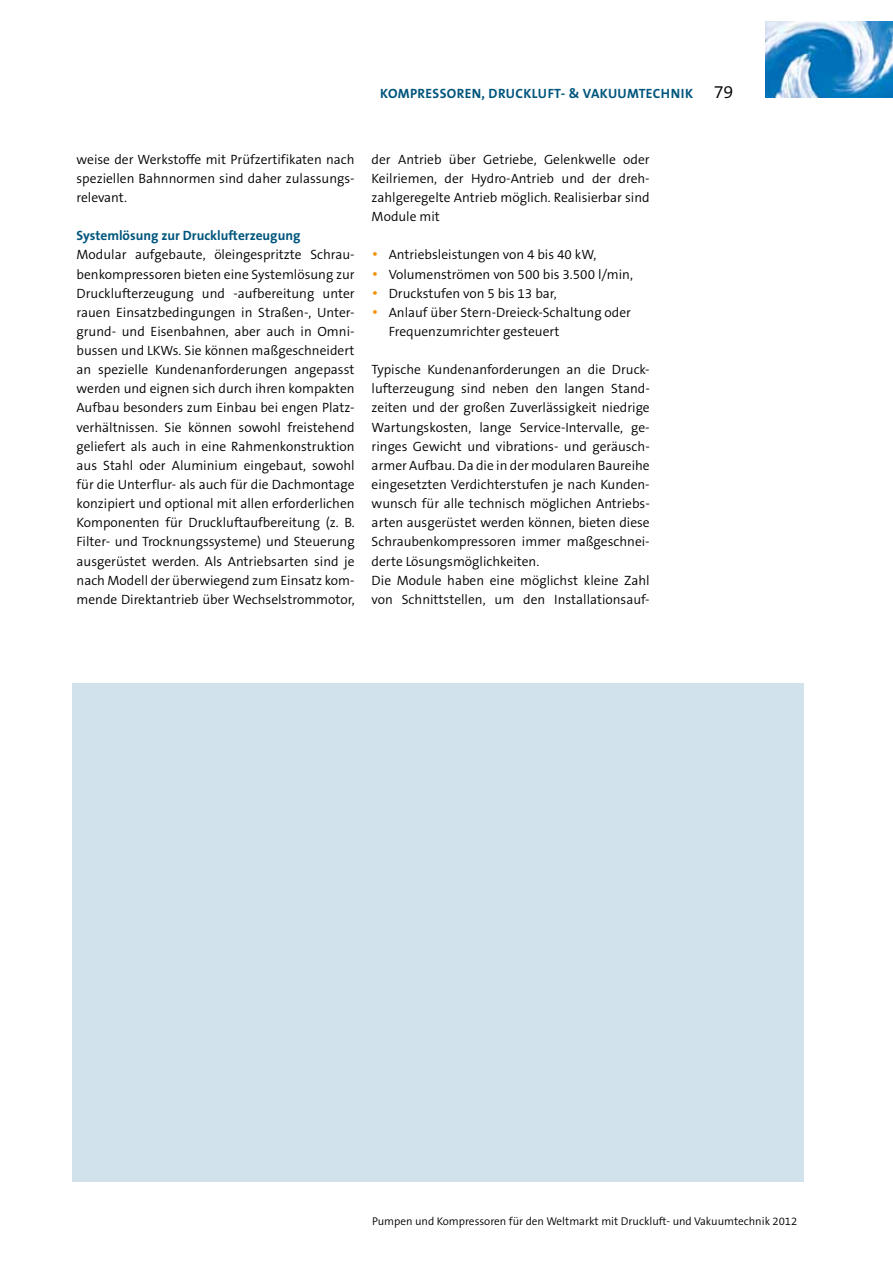
<style>
.page{position:relative;width:893px;height:1263px;background:#fff}
.page>*{position:absolute;margin:0;border:0;box-sizing:border-box;transform-origin:0 0}
.t1{font:300 18px "The Sans B4";color:#000}
.t2{font:300 13.5px/19.2px "The Sans B4";color:#000;text-align:justify}
.t3{font:700 13.5px "The Sans B7";color:#00567d}
.t4{font:300 11.25px "The Sans B4";color:#000}
.s1{font-size:16.95px;color:#f39200}
</style>
<div class="page">
<img style="left:765px;top:21px;width:128px;height:77px">
<div style="left:72px;top:684px;width:732px;height:498px;background:#d2e2ed"></div>
<p class="t3" style="left:380px;top:86px;width:118px">KOMPRESSOREN, DRU</p>
<p class="t3" style="left:515px;top:86px;width:95px">CKLUFT- &amp; VAKUUM</p>
<p class="t3" style="left:639px;top:86px;width:41px">TECHNIK</p>
<h1 class="t1" style="left:714px;top:82px;width:21px">79</h1>
<p class="t2" style="left:77px;top:150px;width:280px">weise der Werkstoffe mit Prüfzertifikaten nach speziellen Bahnnormen sind daher zulassungs&shy;relevant.</p>
<p class="t3" style="left:77px;top:229px;width:225px">SYSTEMLÖSUNG ZUR DRUCKLUFTERZEUGUNG</p>
<p class="t2" style="left:77px;top:246px;width:280px">Modular aufgebaute, öleingespritzte Schrau&shy;benkompressoren bieten eine Systemlösung zur Drucklufterzeugung und -aufbereitung unter rauen Einsatzbedingungen in Straßen-, Unter&shy;grund- und Eisenbahnen, aber auch in Omni&shy;bussen und LKWs. Sie können maßgeschneidert an spezielle Kundenanforderungen angepasst werden und eignen sich durch ihren kompakten Aufbau besonders zum Einbau bei engen Platz&shy;verhältnissen. Sie können sowohl freistehend geliefert als auch in eine Rahmenkonstruktion aus Stahl oder Aluminium eingebaut, sowohl für die Unterflur- als auch für die Dachmontage konzipiert und optional mit allen erforderlichen Komponenten für Druckluftaufbereitung (z. B.<br>Filter- und Trocknungssysteme) und Steuerung ausgerüstet werden. Als Antriebsarten sind je nach Modell der überwiegend zum Einsatz kom&shy;mende Direktantrieb über Wechselstrommotor,</p>
<p class="t2" style="left:372px;top:150px;width:280px">der Antrieb über Getriebe, Gelenkwelle oder Keilriemen, der Hydro-Antrieb und der dreh&shy;zahlgeregelte Antrieb möglich. Realisierbar sind Module mit</p>
<p class="t2" style="left:372px;top:246px;width:226px"><span class="s1">•</span> Antriebsleistungen von 4 bis 40 kW,</p>
<p class="t2" style="left:372px;top:265px;width:263px"><span class="s1">•</span> Volumenströmen von 500 bis 3.500 l/min,</p>
<p class="t2" style="left:372px;top:284px;width:187px"><span class="s1">•</span> Druckstufen von 5 bis 13 bar,</p>
<p class="t2" style="left:389px;top:303px;width:244px;text-indent:-17px"><span class="s1">•</span> Anlauf über Stern-Dreieck-Schaltung oder<br>Frequenzumrichter gesteuert</p>
<p class="t2" style="left:372px;top:361px;width:280px;text-align:left">Typische Kundenanforderungen an die Druck&shy;lufterzeugung sind neben den langen Stand&shy;zeiten und der großen Zuverlässigkeit niedrige Wartungskosten, lange Service-Intervalle, ge&shy;ringes Gewicht und vibrations- und geräusch&shy;armer Aufbau. Da die in der modularen Baureihe eingesetzten Verdichterstufen je nach Kunden&shy;wunsch für alle technisch möglichen Antriebs&shy;arten ausgerüstet werden können, bieten diese Schraubenkompressoren immer maßgeschnei&shy;derte Lösungsmöglichkeiten.<br>Die Module haben eine möglichst kleine Zahl von Schnittstellen, um den Installationsauf-</p>
<p class="t4" style="left:372px;top:1215px;width:427px">Pumpen und Kompressoren für den Weltmarkt mit Druckluft- und Vakuumtechnik 2012</p>
</div>
